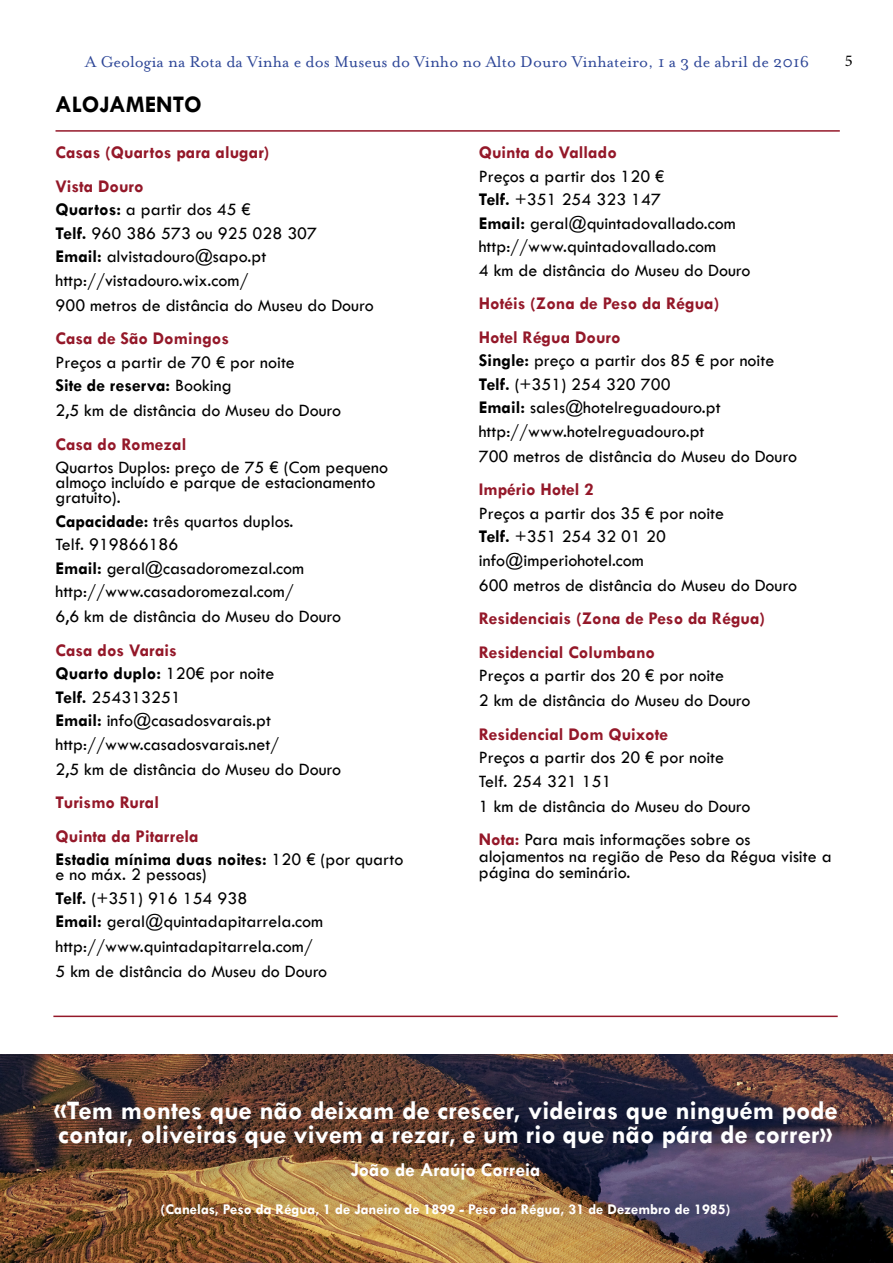
<style>
.page{position:relative;width:893px;height:1263px;background:#fff}
.page>*{position:absolute;margin:0;border:0;box-sizing:border-box;transform-origin:0 0}
.t1{font:700 27px/24px "Tw Cen";color:#fff}
.t2{font:700 24px "Tw Cen";color:#000}
.t3{font:700 19.5px "Tw Cen";color:#fff}
.t4{font:18px/23.9px "Tw Cen";color:#000}
.t5{font:700 18px/33.5px "Tw Cen";color:#941829}
.t6{font:18px "Mrs Eaves OT";color:#2d4697}
.t7{font:16.5px "Minion Pro";color:#000}
.t8{font:700 15px "Tw Cen";color:#fff}
.s1{font-weight:700}
.s2{font-weight:700;color:#941829}
</style>
<div class="page">
<hr style="left:56px;top:130px;width:784px;height:2px;background:#941829">
<img style="left:1px;top:1054px;width:892px;height:209px">
<hr style="left:53px;top:1015px;width:785px;height:2px;background:#941829">
<p class="t6" style="left:85px;top:51px;width:725px">A Geologia na Rota da Vinha e dos Museus do Vinho no Alto Douro Vinhateiro, 1 a 3 de abril de 2016</p>
<p class="t7" style="left:845px;top:50px;width:9px">5</p>
<h2 class="t2" style="left:55px;top:90px;width:148px">ALOJAMENTO</h2>
<p class="t5" style="left:56px;top:135px;width:216px">Casas (Quartos para alugar)<br>Vista Douro</p>
<p class="t4" style="left:56px;top:197px;width:320px"><span class="s1">Quartos:</span> a partir dos 45 €<br><span class="s1">Telf.</span> 960 386 573 ou 925 028 307<br><span class="s1">Email:</span> alvistadouro@sapo.pt http://vistadouro.wix.com/<br>900 metros de distância do Museu do Douro</p>
<p class="t5" style="left:56px;top:321px;width:175px">Casa de São Domingos</p>
<p class="t4" style="left:56px;top:350px;width:287px;line-height:24.3px">Preços a partir de 70 € por noite<br><span class="s1">Site de reserva:</span> Booking<br>2,5 km de distância do Museu do Douro</p>
<p class="t5" style="left:56px;top:427px;width:132px">Casa do Romezal</p>
<p class="t4" style="left:56px;top:460px;width:334px;line-height:15px">Quartos Duplos: preço de 75 € (Com pequeno almoço incluído e parque de estacionamento gratuito).</p>
<p class="t4" style="left:56px;top:509px;width:287px"><span class="s1">Capacidade:</span> três quartos duplos.<br>Telf. 919866186<br><span class="s1">Email:</span> geral@casadoromezal.com http://www.casadoromezal.com/<br>6,6 km de distância do Museu do Douro</p>
<p class="t4" style="left:56px;top:638px;width:287px"><span class="s2">Casa dos Varais<br></span><span class="s1">Quarto duplo:</span> 120€ por noite<br><span class="s1">Telf.</span> 254313251<br><span class="s1">Email:</span> info@casadosvarais.pt http://www.casadosvarais.net/<br>2,5 km de distância do Museu do Douro</p>
<p class="t5" style="left:56px;top:785px;width:145px">Turismo Rural<br>Quinta da Pitarrela</p>
<p class="t4" style="left:56px;top:852px;width:349px;line-height:15px"><span class="s1">Estadia mínima duas noites:</span> 120 € (por quarto e no máx. 2 pessoas)</p>
<p class="t4" style="left:56px;top:886px;width:273px;line-height:24.5px"><span class="s1">Telf.</span> (+351) 916 154 938<br><span class="s1">Email:</span> geral@quintadapitarrela.com http://www.quintadapitarrela.com/<br>5 km de distância do Museu do Douro</p>
<p class="t5" style="left:479px;top:135px;width:140px">Quinta do Vallado</p>
<p class="t4" style="left:479px;top:164px;width:273px">Preços a partir dos 120 €<br><span class="s1">Telf.</span> +351 254 323 147<br><span class="s1">Email:</span> geral@quintadovallado.com http://www.quintadovallado.com<br>4 km de distância do Museu do Douro</p>
<p class="t5" style="left:479px;top:286px;width:242px">Hotéis (Zona de Peso da Régua)<br>Hotel Régua Douro</p>
<p class="t4" style="left:479px;top:348px;width:320px"><span class="s1">Single:</span> preço a partir dos 85 € por noite <span class="s1">Telf.</span> (+351) 254 320 700<br><span class="s1">Email:</span> sales@hotelreguadouro.pt http://www.hotelreguadouro.pt<br>700 metros de distância do Museu do Douro</p>
<p class="t5" style="left:479px;top:472px;width:117px">Império Hotel 2</p>
<p class="t4" style="left:479px;top:501px;width:320px">Preços a partir dos 35 € por noite<br><span class="s1">Telf.</span> +351 254 32 01 20 info@imperiohotel.com<br>600 metros de distância do Museu do Douro</p>
<p class="t5" style="left:479px;top:601px;width:288px">Residenciais (Zona de Peso da Régua)<br>Residencial Columbano</p>
<p class="t4" style="left:479px;top:663px;width:273px;line-height:25px">Preços a partir dos 20 € por noite<br>2 km de distância do Museu do Douro</p>
<p class="t5" style="left:479px;top:717px;width:191px">Residencial Dom Quixote</p>
<p class="t4" style="left:479px;top:745px;width:273px;line-height:24.3px">Preços a partir dos 20 € por noite<br>Telf. 254 321 151<br>1 km de distância do Museu do Douro</p>
<p class="t4" style="left:479px;top:831px;width:354px;line-height:16.5px"><span class="s2">Nota:</span> Para mais informações sobre os alojamentos na região de Peso da Régua visite a página do seminário.</p>
<h1 class="t1" style="left:53px;top:1098px;width:786px">«Tem montes que não deixam de crescer, videiras que ninguém pode contar, oliveiras que vivem a rezar, e um rio que não pára de correr»</h1>
<p class="t3" style="left:351px;top:1158px;width:191px">João de Araújo Correia</p>
<p class="t8" style="left:161px;top:1200px;width:571px">(Canelas, Peso da Régua, 1 de Janeiro de 1899 - Peso da Régua, 31 de Dezembro de 1985)</p>
</div>
